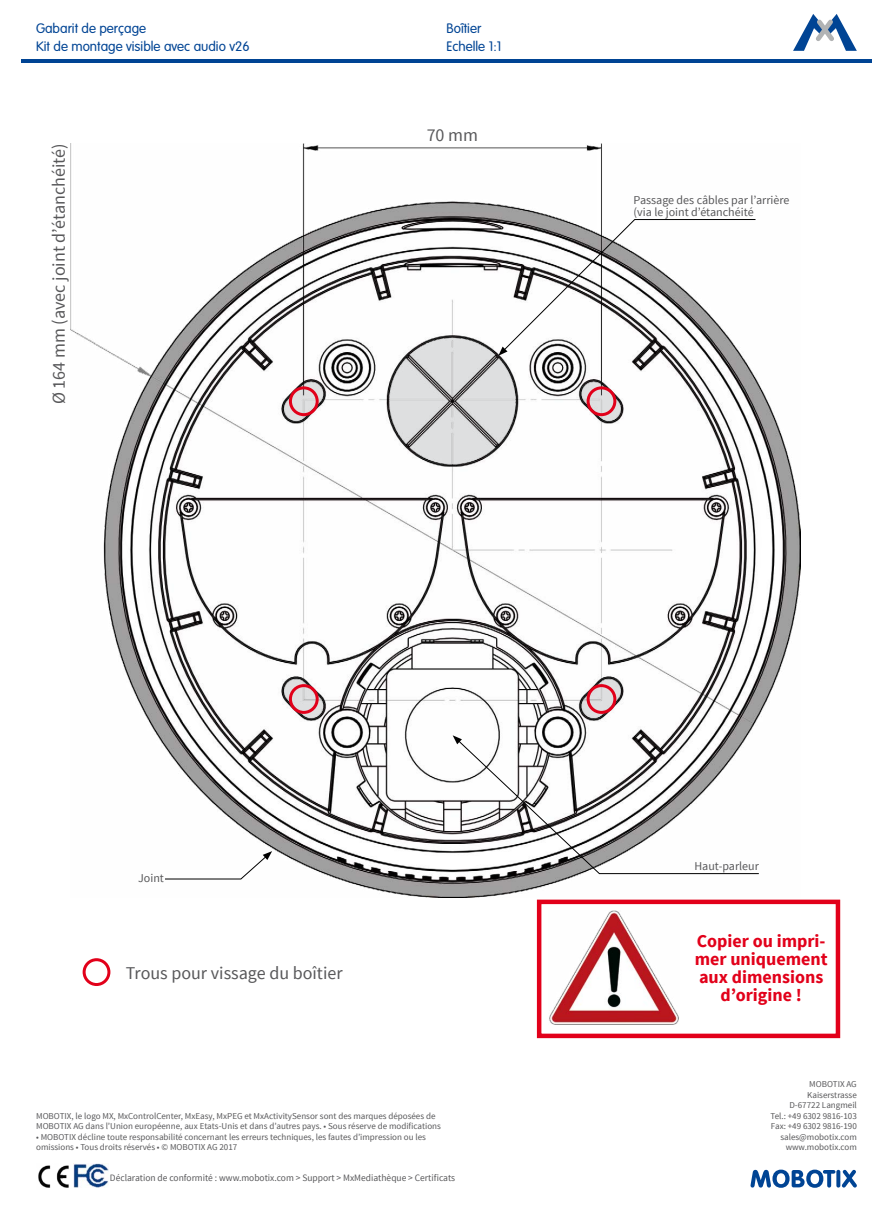
<style>
.page{position:relative;width:893px;height:1208px;background:#fff}
.page>*{position:absolute;margin:0;border:0;box-sizing:border-box;transform-origin:0 0}
.t1{font:18px "Source Sans Pro";color:#58585a}
.t2{font:700 18px/18px "Source Sans Pro";color:#e2001a;text-align:center}
.t3{font:300 13.5px/18px "VAG Rounded LT Pro";color:#004494}
.t4{font:12px/12px "Source Sans Pro";color:#58585a}
.t5{font:9.75px "Source Sans Pro";color:#58585a}
.t6{font:9px/10.5px "Source Sans Pro";color:#58585a}
</style>
<div class="page">
<svg style="left:793px;top:14px;width:64px;height:37px"></svg>
<img style="left:38px;top:1165px;width:31px;height:23px">
<img style="left:74px;top:1163px;width:34px;height:24px">
<svg style="left:750px;top:1169px;width:85px;height:18px"></svg>
<svg style="left:836px;top:1169px;width:4px;height:18px"></svg>
<svg style="left:842px;top:1169px;width:15px;height:18px"></svg>
<hr style="left:21px;top:60px;width:851px;height:3px;background:#004494">
<img style="left:549px;top:910px;width:130px;height:114px">
<div style="left:537px;top:899px;width:303px;height:139px;border:4px solid #e2001a"></div>
<div style="left:83px;top:958px;width:27px;height:28px;border:3px solid #e2001a;border-radius:50%"></div>
<img style="left:71px;top:143px;width:730px;height:755px">
<svg style="left:164px;top:851px;width:108px;height:28px"></svg>
<svg style="left:498px;top:219px;width:258px;height:137px"></svg>
<div style="left:289px;top:386px;width:30px;height:30px;border:3px solid #e2001a;border-radius:50%"></div>
<div style="left:587px;top:386px;width:29px;height:30px;border:3px solid #e2001a;border-radius:50%"></div>
<div style="left:289px;top:684px;width:30px;height:30px;border:3px solid #e2001a;border-radius:50%"></div>
<div style="left:587px;top:684px;width:29px;height:30px;border:3px solid #e2001a;border-radius:50%"></div>
<svg style="left:453px;top:735px;width:307px;height:139px"></svg>
<h2 class="t3" style="left:36px;top:20px;width:215px">Gabarit de perçage<br>Kit de montage visible avec audio v26</h2>
<h1 class="t1" style="left:48px;top:404px;width:262px;rotate:-90deg">Ø 164 mm (avec joint d’étanchéité)</h1>
<h2 class="t3" style="left:446px;top:20px;width:57px">Boîtier<br>Echelle 1:1</h2>
<h1 class="t1" style="left:427px;top:124px;width:53px">70 mm</h1>
<h3 class="t4" style="left:634px;top:194px;width:157px">Passage des câbles par l’arrière (via le joint d’étanchéité</h3>
<h3 class="t4" style="left:138px;top:872px;width:27px">Joint</h3>
<h1 class="t1" style="left:126px;top:961px;width:218px">Trous pour vissage du boîtier</h1>
<p class="t6" style="left:36px;top:1110px;width:406px">MOBOTIX, le logo MX, MxControlCenter, MxEasy, MxPEG et MxActivitySensor sont des marques déposées de<br>MOBOTIX AG dans l’Union européenne, aux Etats-Unis et dans d’autres pays. • Sous réserve de modifications</p>
<p class="t6" style="left:36px;top:1131px;width:391px">• MOBOTIX décline toute responsabilité concernant les erreurs techniques, les fautes d’impression ou les omissions • Tous droits réservés • © MOBOTIX AG 2017</p>
<p class="t5" style="left:110px;top:1171px;width:347px">Déclaration de conformité : www.mobotix.com &gt; Support &gt; MxMediathèque &gt; Certificats</p>
<h3 class="t4" style="left:694px;top:860px;width:66px">Haut-parleur</h3>
<h1 class="t2" style="left:695px;top:933px;width:134px">Copier ou impri&shy;mer uniquement aux dimensions d’origine !</h1>
<p class="t6" style="left:770px;top:1079px;width:88px;text-align:right">MOBOTIX AG<br>Kaiserstrasse<br>D-67722 Langmeil<br>Tel.: +49 6302 9816-103<br>Fax: +49 6302 9816-190 sales@mobotix.com www.mobotix.com</p>
</div>
